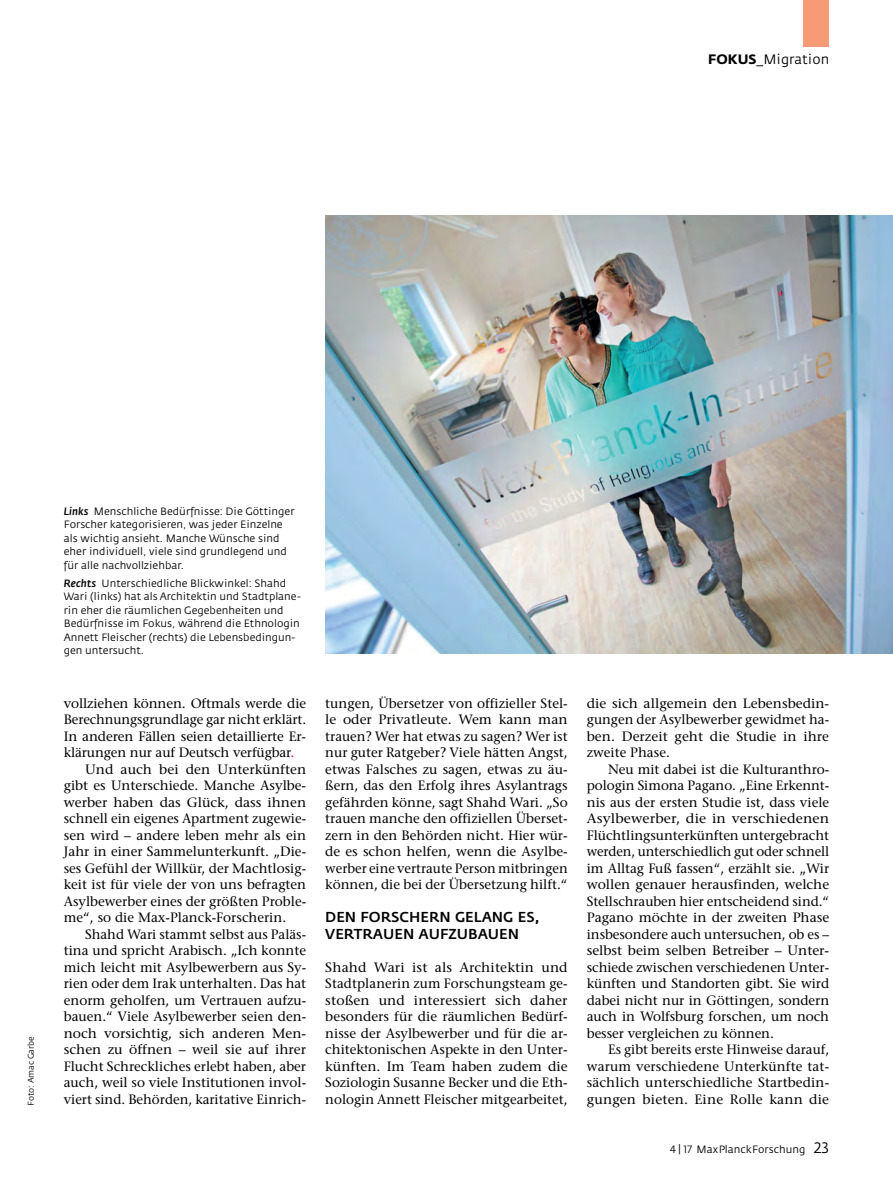
<style>
.page{position:relative;width:893px;height:1191px;background:#fff}
.page>*{position:absolute;margin:0;border:0;box-sizing:border-box;transform-origin:0 0}
.t1{font:500 14.25px/16.5px "Fedra Sans";color:#000}
.t2{font:13.5px/16.5px "Stone Serif";color:#000;text-align:justify}
.t3{font:13.5px "Fedra Sans";color:#000}
.t4{font:10.5px/13.5px "Fedra Sans";color:#000}
.t5{font:8.25px "Fedra Sans";color:#000}
.s1{font-weight:700}
.s2{font-weight:500;font-style:italic}
.s3{color:#ec008c}
.s4{font-family:"Fedra Sans Book SC"}
.s5{font-family:"Fedra Sans Book SC";font-size:15px}
</style>
<div class="page">
<img style="left:325px;top:216px;width:568px;height:437px">
<div style="left:804px;top:0;width:25px;height:47px;background:#f79a76"></div>
<p class="t3" style="left:708px;top:52px;width:122px"><span class="s1">FOKUS</span>_Migration</p>
<p class="t5" style="left:27px;top:1106px;width:71px;rotate:-90deg">Foto: Amac Garbe</p>
<p class="t4" style="left:64px;top:505px;width:232px"><span class="s2">Links</span> Menschliche Bedürfnisse: Die Göttinger Forscher kategorisieren, was jeder Einzelne als wichtig ansieht. Manche Wünsche sind eher individuell, viele sind grundlegend und für alle nachvollziehbar.</p>
<p class="t4" style="left:64px;top:576px;width:239px"><span class="s2">Rechts</span> Unterschiedliche Blickwinkel: Shahd Wari (links) hat als Architektin und Stadtplane&shy;rin eher die räumlichen Gegebenheiten und Bedürfnisse im Fokus, während die Ethnologin Annett Fleischer (rechts) die Lebensbedingun&shy;gen untersucht.</p>
<p class="t2" style="left:64px;top:694px;width:244px">vollziehen können. Oftmals werde die</p>
<p class="t2" style="left:64px;top:711px;width:244px">Berechnungsgrundlage gar nicht erklärt.</p>
<p class="t2" style="left:64px;top:727px;width:244px">In anderen Fällen seien detaillierte Er-</p>
<p class="t2" style="left:64px;top:744px;width:232px">klärungen nur auf Deutsch verfügbar<span class="s3">.</span></p>
<p class="t2" style="left:85px;top:760px;width:223px">Und auch bei den Unterkünften</p>
<p class="t2" style="left:64px;top:777px;width:244px">gibt es Unterschiede. Manche Asylbe-</p>
<p class="t2" style="left:64px;top:793px;width:244px">werber haben das Glück, dass ihnen</p>
<p class="t2" style="left:64px;top:810px;width:244px">schnell ein eigenes Apartment zugewie-</p>
<p class="t2" style="left:64px;top:826px;width:244px">sen wird – andere leben mehr als ein</p>
<p class="t2" style="left:64px;top:843px;width:244px">Jahr in einer Sammelunterkunft. „Die-</p>
<p class="t2" style="left:64px;top:859px;width:244px">ses Gefühl der Willkür, der Machtlosig-</p>
<p class="t2" style="left:64px;top:876px;width:244px">keit ist für viele der von uns befragten</p>
<p class="t2" style="left:64px;top:892px;width:244px">Asylbewerber eines der größten Proble-</p>
<p class="t2" style="left:64px;top:909px;width:224px">me“, so die Max-Planck-Forscherin.</p>
<p class="t2" style="left:85px;top:925px;width:223px">Shahd Wari stammt selbst aus Paläs-</p>
<p class="t2" style="left:64px;top:942px;width:244px">tina und spricht Arabisch. „Ich konnte</p>
<p class="t2" style="left:64px;top:958px;width:244px">mich leicht mit Asylbewerbern aus Sy-</p>
<p class="t2" style="left:64px;top:975px;width:244px">rien oder dem Irak unterhalten. Das hat</p>
<p class="t2" style="left:64px;top:991px;width:244px">enorm geholfen, um Vertrauen aufzu-</p>
<p class="t2" style="left:64px;top:1008px;width:244px">bauen.“ Viele Asylbewerber seien den-</p>
<p class="t2" style="left:64px;top:1024px;width:244px">noch vorsichtig, sich anderen Men-</p>
<p class="t2" style="left:64px;top:1041px;width:244px">schen zu öffnen – weil sie auf ihrer</p>
<p class="t2" style="left:64px;top:1057px;width:244px">Flucht Schreckliches erlebt haben, aber</p>
<p class="t2" style="left:64px;top:1074px;width:244px">auch, weil so viele Institutionen invol-</p>
<p class="t2" style="left:64px;top:1090px;width:244px">viert sind. Behörden, karitative Einrich-</p>
<p class="t2" style="left:325px;top:694px;width:244px">tungen, Übersetzer von offizieller Stel&shy;le oder Privatleute. Wem kann man trauen? Wer hat etwas zu sagen? Wer ist nur guter Ratgeber? Viele hätten Angst, etwas Falsches zu sagen, etwas zu äu&shy;ßern, das den Erfolg ihres Asylantrags gefährden könne, sagt Shahd Wari. „So trauen manche den offiziellen Überset&shy;zern in den Behörden nicht. Hier wür&shy;de es schon helfen, wenn die Asylbe&shy;werber eine vertraute Person mitbringen können, die bei der Übersetzung hilft.“</p>
<p class="t1" style="left:325px;top:909px;width:216px">DEN FORSCHERN GELANG ES,<br>VERTRAUEN AUFZUBAUEN</p>
<p class="t2" style="left:325px;top:958px;width:244px">Shahd Wari ist als Architektin und Stadtplanerin zum Forschungsteam ge&shy;stoßen und interessiert sich daher besonders für die räumlichen Bedürf&shy;nisse der Asylbewerber und für die ar&shy;chitektonischen Aspekte in den Unter&shy;künften. Im Team haben zudem die Soziologin Susanne Becker und die Eth&shy;nologin Annett Fleischer mitgearbeitet,</p>
<p class="t2" style="left:587px;top:694px;width:244px">die sich allgemein den Lebensbedin&shy;gungen der Asylbewerber gewidmet ha&shy;ben. Derzeit geht die Studie in ihre zweite Phase.</p>
<p class="t2" style="left:587px;top:760px;width:244px;text-indent:21px">Neu mit dabei ist die Kulturanthro&shy;pologin Simona Pagano. „Eine Erkennt&shy;nis aus der ersten Studie ist, dass viele Asylbewerber, die in verschiedenen Flüchtlingsunterkünften untergebracht werden, unterschiedlich gut oder schnell im Alltag Fuß fassen“, erzählt sie. „Wir wollen genauer herausfinden, welche Stellschrauben hier entscheidend sind.“ Pagano möchte in der zweiten Phase insbesondere auch untersuchen, ob es – selbst beim selben Betreiber – Unter&shy;schiede zwischen verschiedenen Unter&shy;künften und Standorten gibt. Sie wird dabei nicht nur in Göttingen, sondern auch in Wolfsburg forschen, um noch besser vergleichen zu können.</p>
<p class="t2" style="left:587px;top:1041px;width:244px;text-indent:21px">Es gibt bereits erste Hinweise darauf, warum verschiedene Unterkünfte tat&shy;sächlich unterschiedliche Startbedin&shy;gungen bieten. Eine Rolle kann die</p>
<p class="t4" style="left:670px;top:1143px;width:160px"><span class="s4">4 | 17</span> MaxPlanckForschung <span class="s5">23</span></p>
</div>
